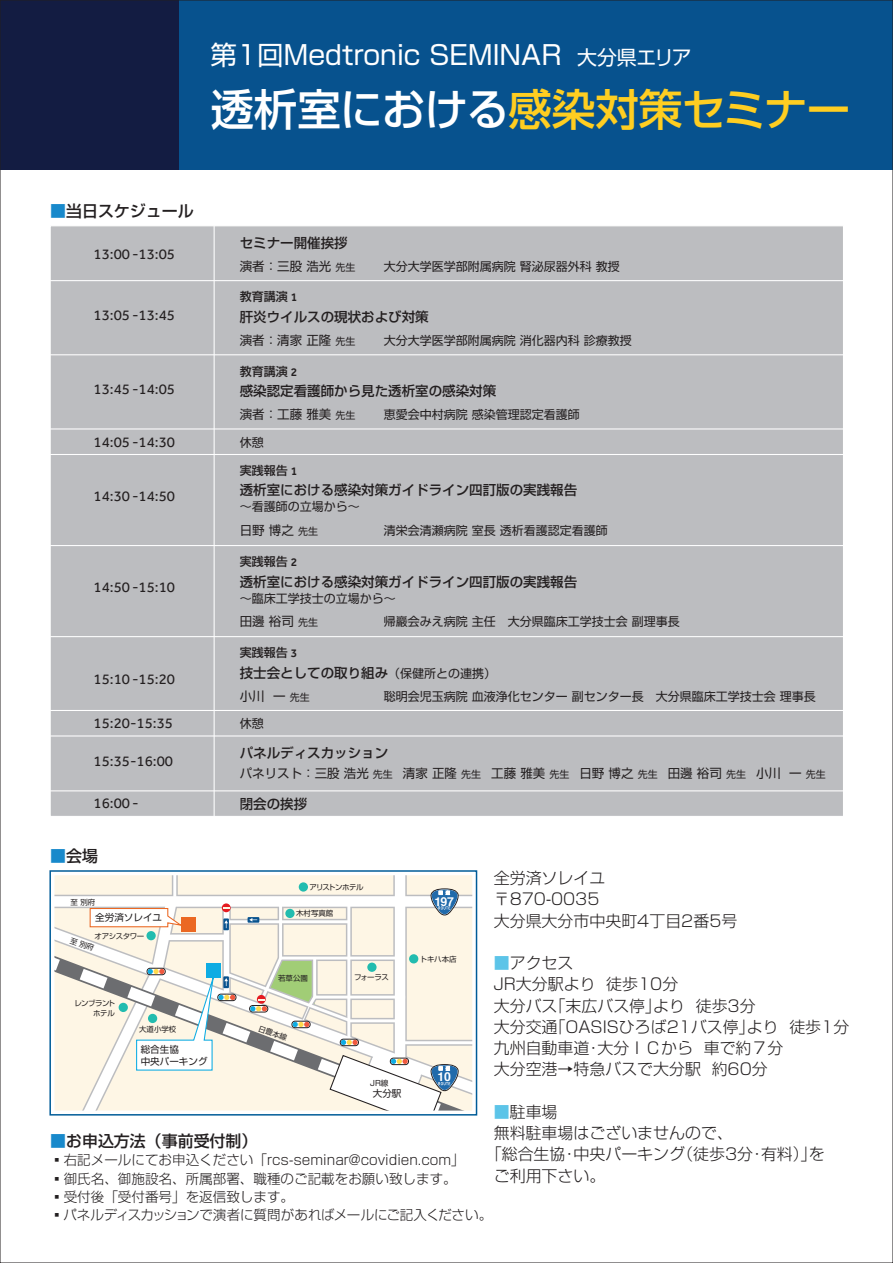
<style>
.page{position:relative;width:893px;height:1263px;background:#fff}
.page>*{position:absolute;margin:0;border:0;box-sizing:border-box;transform-origin:0 0}
.t1{font:500 43.65px "Shin Go Pr 5";letter-spacing:-.02em;color:#ffce21}
.t2{font:26.55px "Shin Go Pr 5";color:#fff}
.t3{font:300 15.9px/21.3px "Shin Go Pr 5";color:#231f20}
.t4{font:500 15.9px "Shin Go Pr 5";color:#231f20}
.t5{font:15px "Effra";color:#231f20}
.t6{font:500 13.5px "Shin Go Pr 5";color:#231f20}
.t7{font:300 13.5px "Shin Go Pr 5";color:#231f20}
.t8{font:300 13.5px "Shin Go Pr 5";letter-spacing:-.03em;color:#231f20}
.t9{font:12.45px "Shin Go Pro";color:#231f20}
.t10{font:700 12.3px "Helvetica";color:#fff}
.t11{font:12px "Shin Go Pro";color:#231f20}
.t12{font:500 12px "Shin Go Pr 5";color:#231f20}
.t13{font:9.6px/11.6px "Shin Go Pr 5";color:#231f20}
.t14{font:7.65px "Shin Go Pr 5";color:#231f20}
.t15{font:7.5px "Shin Go Pr 5";letter-spacing:-.045em;color:#231f20}
.t16{font:7.5px/9.9px "Shin Go Pr 5";letter-spacing:-.07em;color:#231f20;text-align:right}
.t17{font:7.5px "Shin Go Pr 5";letter-spacing:-.08em;color:#231f20}
.s1{font-size:19.95px}
.s2{color:#fff}
.s3{color:#1889cb}
.s4{font-size:10.05px}
.s5{font-family:"Effra"}
.s6{font-family:"Shin Go Pro";font-weight:400;font-size:12px}
.s7{color:#5cc4e8}
</style>
<div class="page">
<div style="left:0;top:0;width:180px;height:170px;background:#131c42"></div>
<div style="left:180px;top:0;width:713px;height:170px;background:#07528e"></div>
<div style="left:50px;top:871px;width:426px;height:244px;background:#fef6e5"></div>
<div style="left:299px;top:882px;width:9px;height:10px;background:#22bcaf;border-radius:50%"></div>
<div style="left:172px;top:871px;width:6px;height:26px;background:#cfd0d2"></div>
<div style="left:50px;top:896px;width:426px;height:11px;background:#fff"></div>
<div style="left:395px;top:871px;width:10px;height:191px;background:#fff"></div>
<hr style="left:173px;top:871px;width:3px;height:26px;background:#fff">
<svg style="left:459px;top:1039px;width:12px;height:56px"></svg>
<div style="left:50px;top:225px;width:794px;height:592px;background:#bcbdc0;border:1px solid #fff"></div>
<hr style="left:214px;top:225px;width:1px;height:593px;background:#fff">
<hr style="left:50px;top:280px;width:793px;height:1px;background:#fff">
<hr style="left:50px;top:354px;width:793px;height:1px;background:#fff">
<hr style="left:50px;top:428px;width:793px;height:1px;background:#fff">
<hr style="left:50px;top:710px;width:793px;height:1px;background:#fff">
<hr style="left:50px;top:636px;width:793px;height:1px;background:#fff">
<hr style="left:50px;top:545px;width:793px;height:1px;background:#fff">
<hr style="left:50px;top:735px;width:793px;height:1px;background:#fff">
<hr style="left:50px;top:790px;width:793px;height:1px;background:#fff">
<hr style="left:50px;top:454px;width:793px;height:1px;background:#fff">
<div style="left:46px;top:867px;width:435px;height:252px;border:9px solid #fff"></div>
<svg style="left:50px;top:888px;width:409px;height:227px"></svg>
<h2 class="t2" style="left:210px;top:33px;width:483px">第1回Medtronic SEMINAR <span class="s1">大分県エリア</span></h2>
<h1 class="t1" style="left:210px;top:73px;width:642px"><span class="s2">透析室における</span>感染対策セミナー</h1>
<p class="t4" style="left:50px;top:198px;width:145px"><span class="s3">■</span>当日スケジュール</p>
<p class="t5" style="left:94px;top:245px;width:83px">13:00-13:05</p>
<p class="t5" style="left:94px;top:306px;width:83px">13:05-13:45</p>
<p class="t5" style="left:94px;top:380px;width:83px">13:45-14:05</p>
<p class="t6" style="left:240px;top:232px;width:109px">セミナー開催挨拶</p>
<p class="t9" style="left:240px;top:256px;width:117px">演者：三股 浩光<span class="s4">先生</span></p>
<p class="t11" style="left:384px;top:257px;width:237px">大分大学医学部附属病院 腎泌尿器外科 教授</p>
<p class="t12" style="left:240px;top:287px;width:59px">教育講演 <span class="s5">1</span></p>
<p class="t6" style="left:240px;top:305px;width:190px">肝炎ウイルスの現状および対策</p>
<p class="t9" style="left:240px;top:330px;width:117px">演者：清家 正隆<span class="s4">先生</span></p>
<p class="t11" style="left:384px;top:331px;width:249px">大分大学医学部附属病院 消化器内科 診療教授</p>
<p class="t12" style="left:240px;top:361px;width:59px">教育講演 <span class="s5">2</span></p>
<p class="t6" style="left:240px;top:380px;width:258px">感染認定看護師から見た透析室の感染対策</p>
<p class="t9" style="left:240px;top:404px;width:117px">演者：工藤 雅美<span class="s4">先生</span></p>
<p class="t11" style="left:384px;top:405px;width:197px">恵愛会中村病院 感染管理認定看護師</p>
<p class="t5" style="left:94px;top:433px;width:83px">14:05-14:30</p>
<p class="t11" style="left:240px;top:432px;width:25px">休憩</p>
<p class="t5" style="left:94px;top:487px;width:83px">14:30-14:50</p>
<p class="t5" style="left:94px;top:578px;width:83px">14:50-15:10</p>
<p class="t5" style="left:94px;top:670px;width:83px">15:10-15:20</p>
<p class="t5" style="left:94px;top:714px;width:81px">15:20-15:35</p>
<p class="t5" style="left:94px;top:752px;width:81px">15:35-16:00</p>
<p class="t12" style="left:240px;top:461px;width:59px">実践報告 <span class="s5">1</span></p>
<p class="t6" style="left:240px;top:479px;width:339px">透析室における感染対策ガイドライン四訂版の実践報告</p>
<p class="t11" style="left:240px;top:497px;width:121px">～看護師の立場から～</p>
<p class="t9" style="left:240px;top:520px;width:80px">日野 博之<span class="s4">先生</span></p>
<p class="t11" style="left:384px;top:520px;width:225px">清栄会清瀬病院 室長 透析看護認定看護師</p>
<p class="t12" style="left:240px;top:552px;width:59px">実践報告 <span class="s5">2</span></p>
<p class="t6" style="left:240px;top:570px;width:339px">透析室における感染対策ガイドライン四訂版の実践報告</p>
<p class="t11" style="left:240px;top:588px;width:157px">～臨床工学技士の立場から～</p>
<p class="t9" style="left:240px;top:611px;width:80px">田邊 裕司<span class="s4">先生</span></p>
<p class="t11" style="left:384px;top:612px;width:297px">帰巖会みえ病院 主任　大分県臨床工学技士会 副理事長</p>
<p class="t12" style="left:240px;top:643px;width:59px">実践報告 <span class="s5">3</span></p>
<p class="t6" style="left:240px;top:661px;width:258px">技士会としての取り組み<span class="s6">（保健所との連携）</span></p>
<p class="t9" style="left:240px;top:686px;width:71px">小川 一<span class="s4">先生</span></p>
<p class="t11" style="left:384px;top:686px;width:433px">聡明会児玉病院 血液浄化センター 副センター長　大分県臨床工学技士会 理事長</p>
<p class="t11" style="left:240px;top:713px;width:25px">休憩</p>
<p class="t6" style="left:240px;top:742px;width:150px">パネルディスカッション</p>
<p class="t9" style="left:240px;top:763px;width:588px">パネリスト：三股 浩光<span class="s4">先生　</span>清家 正隆<span class="s4">先生　</span>工藤 雅美<span class="s4">先生　</span>日野 博之<span class="s4">先生　</span>田邊 裕司<span class="s4">先生　</span>小川 一<span class="s4">先生</span></p>
<p class="t5" style="left:94px;top:794px;width:47px">16:00-</p>
<p class="t6" style="left:240px;top:792px;width:69px">閉会の挨拶</p>
<p class="t4" style="left:50px;top:843px;width:49px"><span class="s3">■</span>会場</p>
<p class="t15" style="left:70px;top:896px;width:26px">至 別府</p>
<p class="t13" style="left:95px;top:911px;width:68px">全労済ソレイユ</p>
<p class="t15" style="left:95px;top:929px;width:51px">オアシスタワー</p>
<p class="t16" style="left:74px;top:998px;width:42px">レンブラントホテル</p>
<p class="t15" style="left:139px;top:1023px;width:39px">大道小学校</p>
<p class="t13" style="left:141px;top:1043px;width:68px">総合生協<br>中央パーキング</p>
<p class="t17" style="left:309px;top:880px;width:56px">アリストンホテル</p>
<p class="t15" style="left:296px;top:907px;width:39px">木村写真館</p>
<p class="t15" style="left:278px;top:972px;width:31px">若草公園</p>
<p class="t15" style="left:354px;top:971px;width:36px">フォーラス</p>
<p class="t15" style="left:261px;top:1022px;width:31px;rotate:20deg">日豊本線</p>
<p class="t14" style="left:370px;top:1076px;width:35px">JR線　　</p>
<p class="t13" style="left:373px;top:1087px;width:30px">大分駅</p>
<p class="t10" style="left:434px;top:891px;width:21px">197</p>
<p class="t15" style="left:420px;top:953px;width:38px">トキハ本店</p>
<p class="t10" style="left:437px;top:1067px;width:15px">10</p>
<p class="t4" style="left:50px;top:1128px;width:209px"><span class="s3">■</span>お申込方法（事前受付制）</p>
<p class="t7" style="left:50px;top:1149px;width:416px">▪右記メールにてお申込ください「rcs-seminar@covidien.com」</p>
<p class="t7" style="left:50px;top:1167px;width:408px">▪御氏名、御施設名、所属部署、職種のご記載をお願い致します。</p>
<p class="t7" style="left:50px;top:1185px;width:245px">▪受付後「受付番号」を返信致します。</p>
<p class="t8" style="left:50px;top:1203px;width:444px">▪パネルディスカッションで演者に質問があればメールにご記入ください。</p>
<p class="t3" style="left:494px;top:866px;width:245px">全労済ソレイユ<br>〒870-0035<br>大分県大分市中央町4丁目2番5号</p>
<p class="t3" style="left:494px;top:951px;width:357px"><span class="s7">■</span>アクセス<br>JR大分駅より 徒歩10分<br>大分バス「末広バス停」より 徒歩3分<br>大分交通「OASISひろば21バス停」より 徒歩1分九州自動車道・大分ＩＣから 車で約７分<br>大分空港→特急バスで大分駅 約60分</p>
<p class="t3" style="left:494px;top:1100px;width:65px"><span class="s7">■</span>駐車場</p>
<p class="t3" style="left:494px;top:1121px;width:241px">無料駐車場はございませんので、</p>
<p class="t3" style="left:486px;top:1142px;width:340px">「総合生協・中央パーキング（徒歩3分・有料）」を</p>
<p class="t3" style="left:494px;top:1163px;width:113px">ご利用下さい。</p>
</div>
